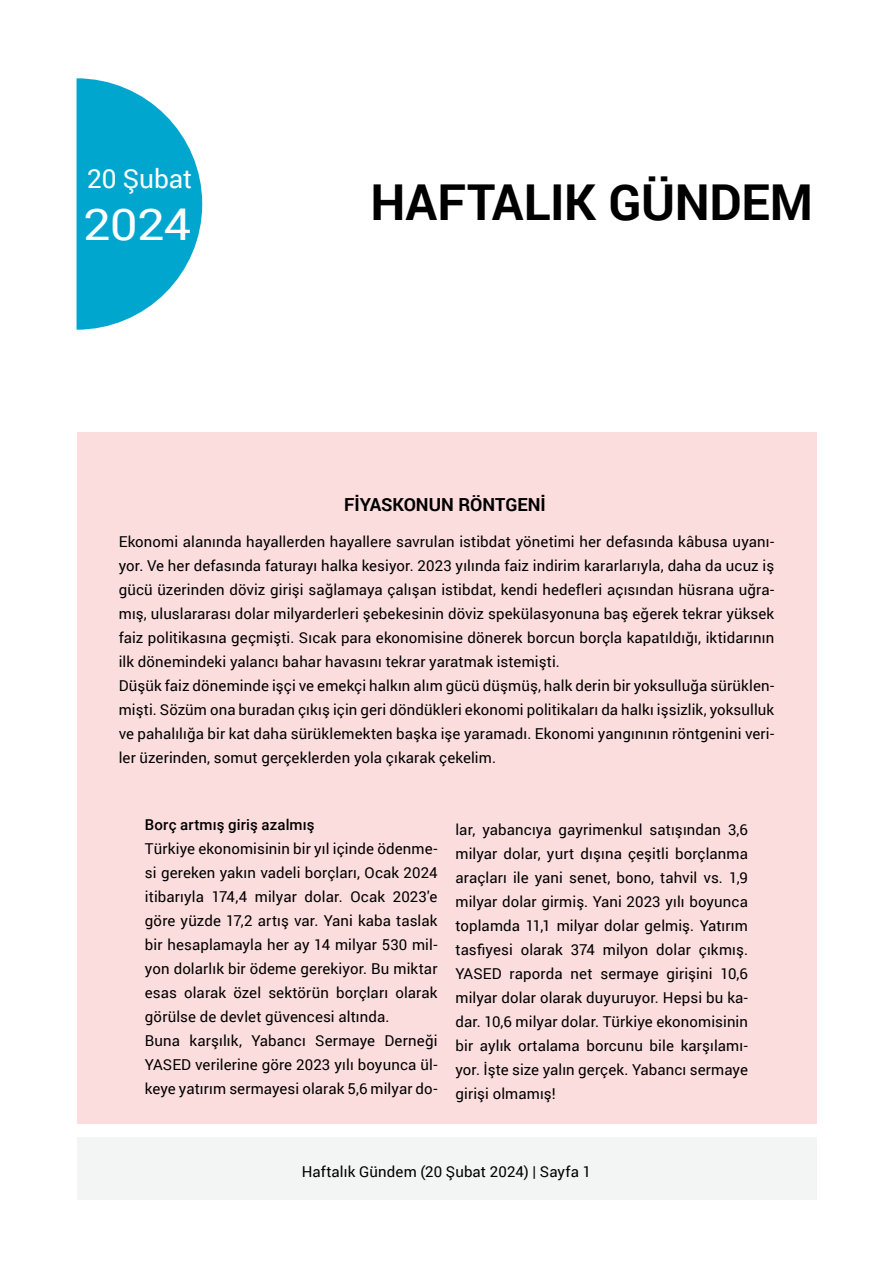
<style>
.page{position:relative;width:893px;height:1263px;background:#fff}
.page>*{position:absolute;margin:0;border:0;box-sizing:border-box;transform-origin:0 0}
.Title_1{font:700 49.5px "Roboto";letter-spacing:-.005em;color:#000}
.t1{font:43.8px "Roboto";color:#fff;scale:1.11 1}
.t2{font:26.25px "Roboto";letter-spacing:-.005em;color:#fff}
.Heading_2_-_left{font:700 18px "Roboto";color:#000}
.Body_text_1_-_left_j{font:15px/24px "Roboto";letter-spacing:.01em;color:#000;text-align:justify}
.Body_text_1_-_left_j-2{font:500 15px "Roboto";letter-spacing:.01em;color:#000}
</style>
<div class="page">
<svg style="left:77px;top:78px;width:125px;height:252px"></svg>
<div style="left:77px;top:432px;width:739px;height:691px;background:#fcddde"></div>
<div style="left:77px;top:1137px;width:739px;height:63px;background:#f3f4f4"></div>
<p class="t2" style="left:87px;top:160px;width:106px">20 Şubat</p>
<p class="Title_1" style="left:370px;top:167px;width:444px">HAFTALIK GÜNDEM</p>
<p class="t1" style="left:84px;top:193px;width:98px">2024</p>
<p class="Heading_2_-_left" style="left:344px;top:492px;width:203px">FİYASKONUN RÖNTGENİ</p>
<p class="Body_text_1_-_left_j" style="left:119px;top:529px;width:657px">Ekonomi alanında hayallerden hayallere savrulan istibdat yönetimi her defasında kâbusa uyanı&shy;yor. Ve her defasında faturayı halka kesiyor. 2023 yılında faiz indirim kararlarıyla, daha da ucuz iş gücü üzerinden döviz girişi sağlamaya çalışan istibdat, kendi hedefleri açısından hüsrana uğra&shy;mış, uluslararası dolar milyarderleri şebekesinin döviz spekülasyonuna baş eğerek tekrar yüksek faiz politikasına geçmişti. Sıcak para ekonomisine dönerek borcun borçla kapatıldığı, iktidarının ilk dönemindeki yalancı bahar havasını tekrar yaratmak istemişti.</p>
<p class="Body_text_1_-_left_j" style="left:119px;top:673px;width:657px">Düşük faiz döneminde işçi ve emekçi halkın alım gücü düşmüş, halk derin bir yoksulluğa sürüklen&shy;mişti. Sözüm ona buradan çıkış için geri döndükleri ekonomi politikaları da halkı işsizlik, yoksulluk ve pahalılığa bir kat daha sürüklemekten başka işe yaramadı. Ekonomi yangınının röntgenini veri&shy;ler üzerinden, somut gerçeklerden yola çıkarak çekelim.</p>
<p class="Body_text_1_-_left_j-2" style="left:145px;top:814px;width:171px">Borç artmış giriş azalmış</p>
<p class="Body_text_1_-_left_j" style="left:145px;top:836px;width:294px">Türkiye ekonomisinin bir yıl içinde ödenme&shy;si gereken yakın vadeli borçları, Ocak 2024 itibarıyla 174,4 milyar dolar. Ocak 2023'e göre yüzde 17,2 artış var. Yani kaba taslak bir hesaplamayla her ay 14 milyar 530 mil&shy;yon dolarlık bir ödeme gerekiyor. Bu miktar esas olarak özel sektörün borçları olarak görülse de devlet güvencesi altında.</p>
<p class="Body_text_1_-_left_j" style="left:145px;top:1028px;width:294px">Buna karşılık, Yabancı Sermaye Derneği YASED verilerine göre 2023 yılı boyunca ül&shy;keye yatırım sermayesi olarak 5,6 milyar do-</p>
<p class="Body_text_1_-_left_j" style="left:455px;top:817px;width:294px">lar, yabancıya gayrimenkul satışından 3,6 milyar dolar, yurt dışına çeşitli borçlanma araçları ile yani senet, bono, tahvil vs. 1,9 milyar dolar girmiş. Yani 2023 yılı boyunca toplamda 11,1 milyar dolar gelmiş. Yatırım tasfiyesi olarak 374 milyon dolar çıkmış.<br>YASED raporda net sermaye girişini 10,6 milyar dolar olarak duyuruyor. Hepsi bu ka&shy;dar. 10,6 milyar dolar. Türkiye ekonomisinin bir aylık ortalama borcunu bile karşılamı&shy;yor. İşte size yalın gerçek. Yabancı sermaye girişi olmamış!</p>
<p class="Body_text_1_-_left_j" style="left:302px;top:1159px;width:291px">Haftalık Gündem (20 Şubat 2024) | Sayfa 1</p>
</div>
